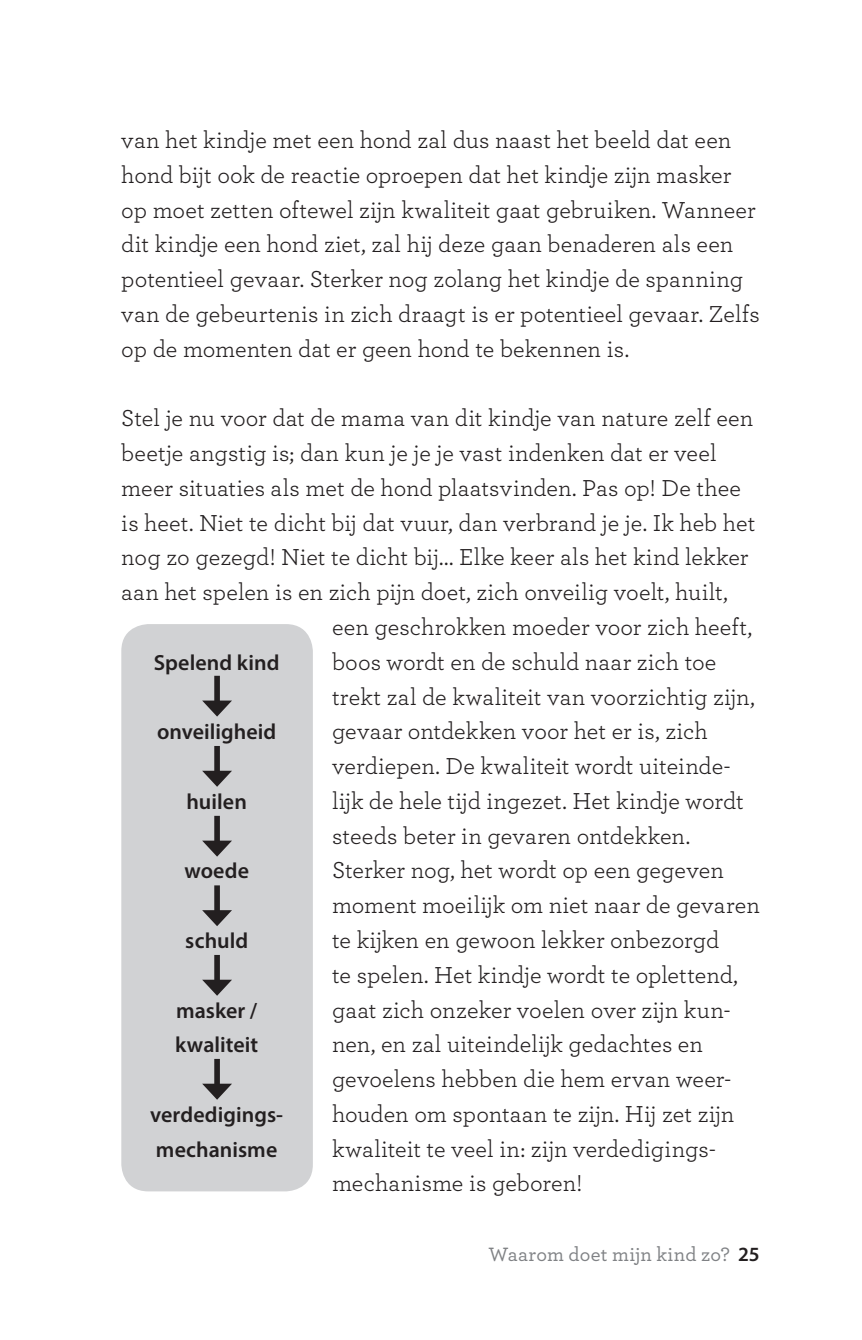
<style>
.page{position:relative;width:862px;height:1340px;background:#fff}
.page>*{position:absolute;margin:0;border:0;box-sizing:border-box;transform-origin:0 0}
.Plattetekst{font:24.3px "Archer";color:#231f20}
.kadertje{font:24.3px/34.9px "Archer";color:#231f20}
.kadertje-2{font:600 22.05px/34.9px "Myriad Pro";letter-spacing:.005em;color:#231f20}
.t1{font:500 20.25px "Archer";letter-spacing:.015em;color:#808285}
.s1{font-family:"Myriad Pro";font-weight:600;color:#231f20}
</style>
<div class="page">
<div style="left:121px;top:624px;width:192px;height:567px;background:#d1d2d4;border-radius:27px"></div>
<div style="left:214px;top:675px;width:6px;height:30px;background:#231f20"></div>
<svg style="left:202px;top:700px;width:30px;height:16px"></svg>
<div style="left:214px;top:746px;width:6px;height:30px;background:#231f20"></div>
<svg style="left:202px;top:770px;width:30px;height:16px"></svg>
<div style="left:214px;top:815px;width:6px;height:30px;background:#231f20"></div>
<svg style="left:202px;top:840px;width:30px;height:16px"></svg>
<div style="left:214px;top:885px;width:6px;height:30px;background:#231f20"></div>
<svg style="left:202px;top:910px;width:30px;height:16px"></svg>
<div style="left:214px;top:954px;width:6px;height:30px;background:#231f20"></div>
<svg style="left:202px;top:979px;width:30px;height:16px"></svg>
<div style="left:214px;top:1058px;width:6px;height:30px;background:#231f20"></div>
<svg style="left:202px;top:1083px;width:30px;height:16px"></svg>
<p class="kadertje" style="left:121px;top:121px;width:639px">van het kindje met een hond zal dus naast het beeld dat een hond bijt ook de reactie oproepen dat het kindje zijn masker op moet zetten oftewel zijn kwaliteit gaat gebruiken. Wanneer dit kindje een hond ziet, zal hij deze gaan benaderen als een potentieel gevaar. Sterker nog zolang het kindje de spanning van de gebeurtenis in zich draagt is er potentieel gevaar. Zelfs op de momenten dat er geen hond te bekennen is.</p>
<p class="Plattetekst" style="left:121px;top:401px;width:633px">Stel je nu voor dat de mama van dit kindje van nature zelf een</p>
<p class="Plattetekst" style="left:121px;top:436px;width:596px">beetje angstig is; dan kun je je je vast indenken dat er veel</p>
<p class="Plattetekst" style="left:121px;top:471px;width:621px">meer situaties als met de hond plaatsvinden. Pas op! De thee</p>
<p class="Plattetekst" style="left:121px;top:506px;width:635px">is heet. Niet te dicht bij dat vuur, dan verbrand je je. Ik heb het</p>
<p class="Plattetekst" style="left:121px;top:540px;width:628px">nog zo gezegd! Niet te dicht bij... Elke keer als het kind lekker</p>
<p class="Plattetekst" style="left:121px;top:575px;width:607px">aan het spelen is en zich pijn doet, zich onveilig voelt, huilt,</p>
<p class="Plattetekst" style="left:332px;top:610px;width:421px">een geschrokken moeder voor zich heeft,</p>
<p class="Plattetekst" style="left:332px;top:645px;width:386px">boos wordt en de schuld naar zich toe</p>
<p class="Plattetekst" style="left:332px;top:679px;width:424px">trekt zal de kwaliteit van voorzichtig zijn,</p>
<p class="Plattetekst" style="left:332px;top:714px;width:377px">gevaar ontdekken voor het er is, zich</p>
<p class="Plattetekst" style="left:332px;top:749px;width:400px">verdiepen. De kwaliteit wordt uiteinde-</p>
<p class="Plattetekst" style="left:332px;top:784px;width:413px">lijk de hele tijd ingezet. Het kindje wordt</p>
<p class="Plattetekst" style="left:332px;top:818px;width:359px">steeds beter in gevaren ontdekken.</p>
<p class="Plattetekst" style="left:332px;top:853px;width:393px">Sterker nog, het wordt op een gegeven</p>
<p class="Plattetekst" style="left:332px;top:888px;width:429px">moment moeilijk om niet naar de gevaren</p>
<p class="Plattetekst" style="left:332px;top:923px;width:388px">te kijken en gewoon lekker onbezorgd</p>
<p class="Plattetekst" style="left:332px;top:957px;width:407px">te spelen. Het kindje wordt te oplettend,</p>
<p class="Plattetekst" style="left:332px;top:992px;width:399px">gaat zich onzeker voelen over zijn kun-</p>
<p class="Plattetekst" style="left:332px;top:1027px;width:372px">nen, en zal uiteindelijk gedachtes en</p>
<p class="Plattetekst" style="left:332px;top:1062px;width:400px">gevoelens hebben die hem ervan weer-</p>
<p class="Plattetekst" style="left:332px;top:1096px;width:403px">houden om spontaan te zijn. Hij zet zijn</p>
<p class="Plattetekst" style="left:332px;top:1131px;width:385px">kwaliteit te veel in: zijn verdedigings-</p>
<p class="Plattetekst" style="left:332px;top:1166px;width:252px">mechanisme is geboren!</p>
<p class="kadertje-2" style="left:154px;top:644px;width:127px">Spelend kind</p>
<p class="kadertje-2" style="left:157px;top:714px;width:121px">onveiligheid</p>
<p class="kadertje-2" style="left:186px;top:783px;width:62px">huilen</p>
<p class="kadertje-2" style="left:184px;top:853px;width:66px">woede</p>
<p class="kadertje-2" style="left:185px;top:922px;width:65px">schuld</p>
<p class="kadertje-2" style="left:175px;top:992px;width:85px">masker / kwaliteit</p>
<p class="kadertje-2" style="left:150px;top:1096px;width:134px">verdedigings&shy;mechanisme</p>
<p class="t1" style="left:488px;top:1239px;width:272px">Waarom doet mijn kind zo? <span class="s1">25</span></p>
</div>
